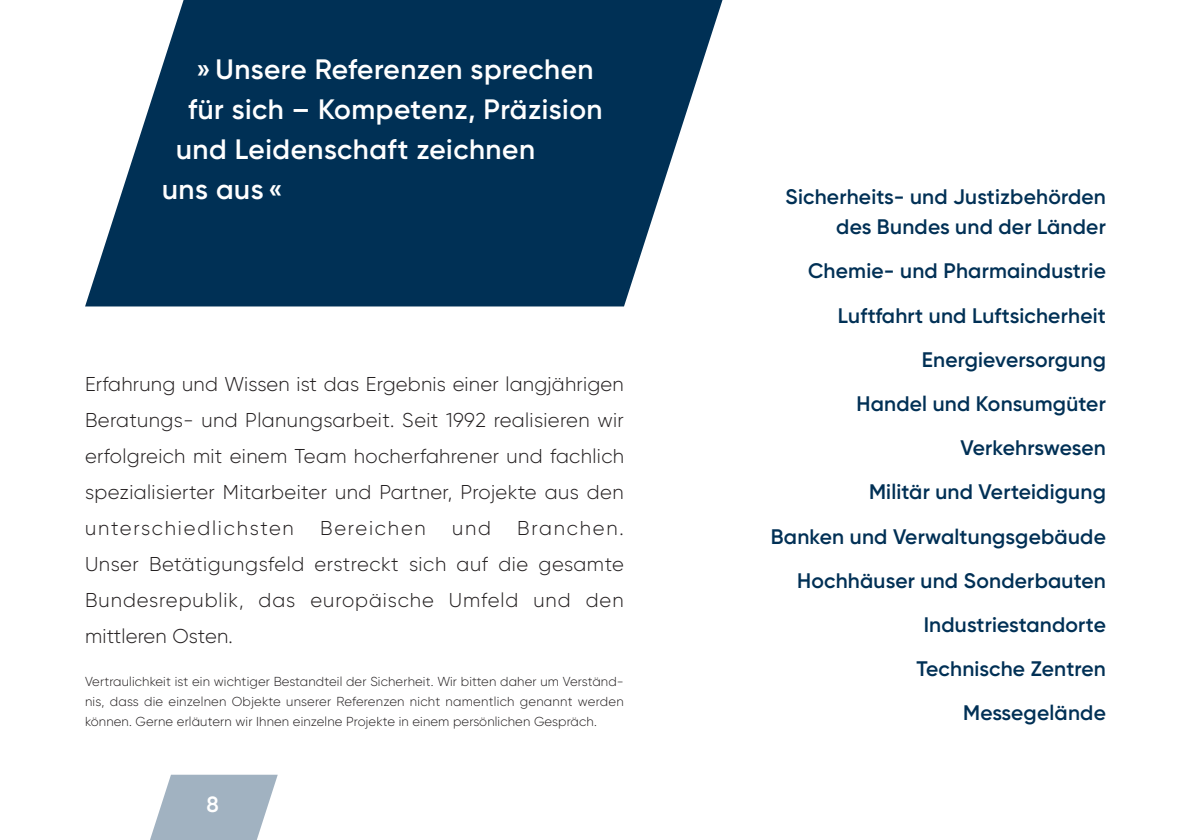
<style>
.page{position:relative;width:1191px;height:840px;background:#fff}
.page>*{position:absolute;margin:0;border:0;box-sizing:border-box;transform-origin:0 0}
.t1{font:600 28px "Gilroy";letter-spacing:.02em;color:#fff}
.t2{font:600 22px "Gilroy";color:#fff}
.t3{font:600 21px/44.2px "Gilroy";letter-spacing:.01em;color:#003055;text-align:right}
.t4{font:300 20px/36px "Gilroy";letter-spacing:.045em;color:#231f20;text-align:justify}
.t5{font:300 20px "Gilroy";letter-spacing:.09em;color:#231f20}
.t6{font:300 13px/20px "Gilroy";letter-spacing:.01em;color:#231f20;text-align:justify}
</style>
<div class="page">
<svg style="left:85px;top:0;width:638px;height:306px;fill:#003055"></svg>
<svg style="left:150px;top:774px;width:128px;height:65px"></svg>
<h1 class="t1" style="left:196px;top:52px;width:399px">» Unsere Referenzen sprechen</h1>
<h1 class="t1" style="left:188px;top:92px;width:416px">für sich – Kompetenz, Präzision</h1>
<h1 class="t1" style="left:176px;top:132px;width:360px">und Leidenschaft zeichnen</h1>
<h1 class="t1" style="left:162px;top:172px;width:122px">uns aus «</h1>
<p class="t3" style="left:785px;top:181px;width:322px;line-height:30px">Sicherheits- und Justizbehörden des Bundes und der Länder</p>
<p class="t3" style="left:771px;top:248px;width:336px">Chemie- und Pharmaindustrie<br>Luftfahrt und Luftsicherheit<br>Energieversorgung<br>Handel und Konsumgüter<br>Verkehrswesen<br>Militär und Verteidigung<br>Banken und Verwaltungsgebäude<br>Hochhäuser und Sonderbauten<br>Industriestandorte<br>Technische Zentren<br>Messegelände</p>
<p class="t4" style="left:85px;top:365px;width:540px">Erfahrung und Wissen ist das Ergebnis einer langjährigen Beratungs- und Planungsarbeit. Seit 1992 realisieren wir erfolgreich mit einem Team hocherfahrener und fachlich spezialisierter Mitarbeiter und Partner, Projekte aus den unterschiedlichsten</p>
<p class="t4" style="left:85px;top:509px;width:540px;text-indent:432px">Branchen.<br>Unser Betätigungsfeld erstreckt sich auf die gesamte Bundesrepublik, das europäische Umfeld und den mittleren Osten.</p>
<p class="t6" style="left:85px;top:670px;width:540px">Vertraulichkeit ist ein wichtiger Bestandteil der Sicherheit. Wir bitten daher um Verständ&shy;nis, dass die einzelnen Objekte unserer Referenzen nicht namentlich genannt werden können. Gerne erläutern wir Ihnen einzelne Projekte in einem persönlichen Gespräch.</p>
<p class="t5" style="left:320px;top:515px;width:107px">Bereichen</p>
<p class="t4" style="left:452px;top:509px;width:41px">und</p>
<p class="t2" style="left:206px;top:790px;width:14px">8</p>
</div>
